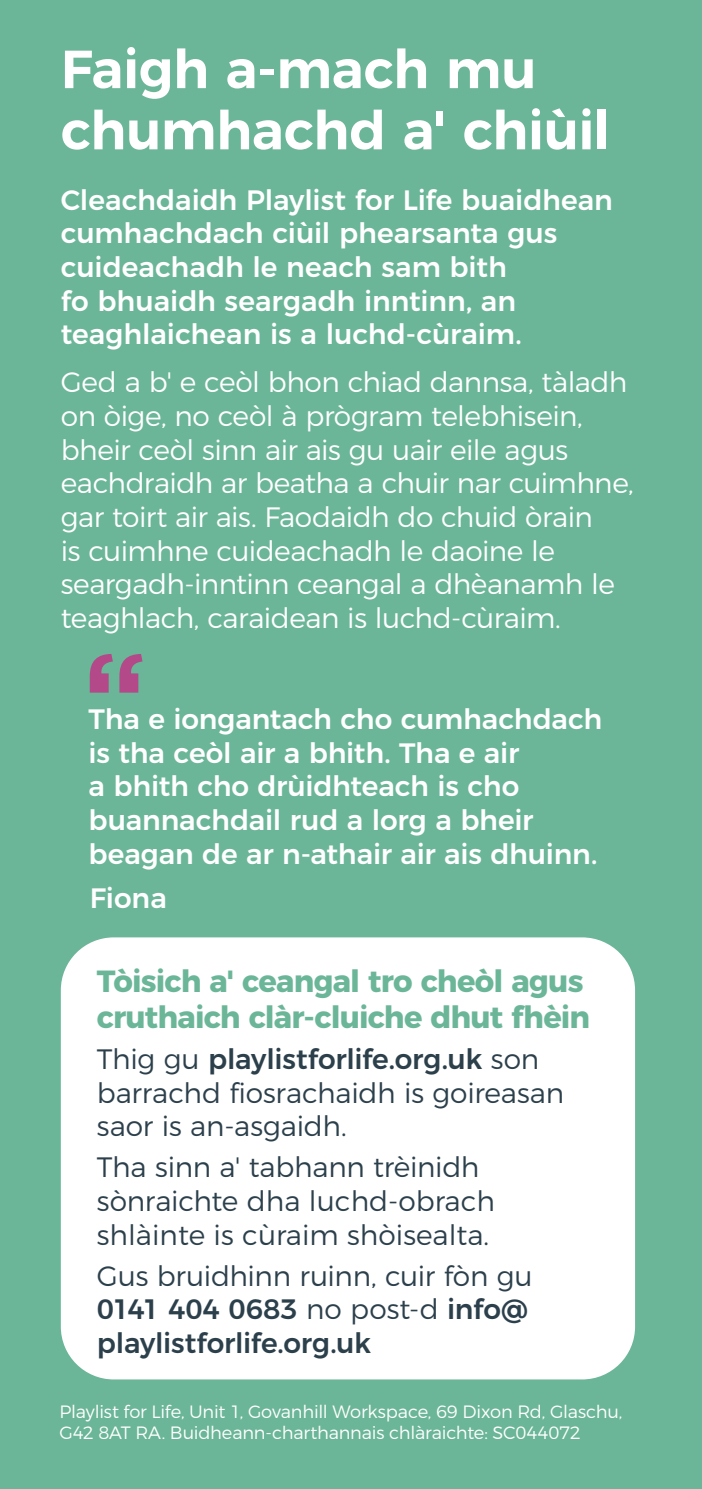
<style>
.page{position:relative;width:702px;height:1489px;background:#fff}
.page>*{position:absolute;margin:0;border:0;box-sizing:border-box;transform-origin:0 0}
.t1{font:600 53.5px/61.2px "Montserrat";letter-spacing:-.005em;color:#fff}
.t2{font:700 30.5px/36.8px "Montserrat";letter-spacing:-.025em;color:#6bb698}
.t3{font:500 28px/33.8px "Montserrat";letter-spacing:-.005em;color:#fff}
.t4{font:300 28px/33.8px "Montserrat";letter-spacing:-.02em;color:#fff}
.t5{font:300 28px/33.8px "Montserrat";letter-spacing:-.005em;color:#2c404c}
.t6{font:500 28px/33.8px "Montserrat";letter-spacing:-.005em;color:#2c404c}
.t7{font:300 17.75px/21.5px "Montserrat";letter-spacing:-.015em;color:#fff}
.s1{font-weight:500}
.s2{font-weight:300}
</style>
<div class="page">
<div style="left:0;top:0;width:702px;height:1488px;background:#6bb698"></div>
<div style="left:61px;top:937px;width:574px;height:442px;background:#fff;border-radius:53px"></div>
<svg style="left:90px;top:654px;width:52px;height:38px"></svg>
<h1 class="t1" style="left:61px;top:34px;width:551px">Faigh a-mach mu chumhachd a' chiùil</h1>
<p class="t3" style="left:61px;top:181px;width:553px">Cleachdaidh Playlist for Life buaidhean cumhachdach ciùil phearsanta gus cuideachadh le neach sam bith<br>fo bhuaidh seargadh inntinn, an teaghlaichean is a luchd-cùraim.</p>
<p class="t4" style="left:61px;top:363px;width:574px">Ged a b' e ceòl bhon chiad dannsa, tàladh on òige, no ceòl à prògram telebhisein, bheir ceòl sinn air ais gu uair eile agus eachdraidh ar beatha a chuir nar cuimhne, gar toirt air ais. Faodaidh do chuid òrain<br>is cuimhne cuideachadh le daoine le seargadh-inntinn ceangal a dhèanamh le teaghlach, caraidean is luchd-cùraim.</p>
<p class="t3" style="left:88px;top:700px;width:515px">Tha e iongantach cho cumhachdach is tha ceòl air a bhith. Tha e air<br>a bhith cho drùidhteach is cho buannachdail rud a lorg a bheir beagan de ar n-athair air ais dhuinn.</p>
<p class="t3" style="left:90px;top:878px;width:79px">Fiona</p>
<p class="t2" style="left:97px;top:959px;width:494px">Tòisich a' ceangal tro cheòl agus cruthaich clàr-cluiche dhut fhèin</p>
<p class="t5" style="left:97px;top:1039px;width:468px">Thig gu <span class="s1">playlistforlife.org.uk</span> son barrachd fiosrachaidh is goireasan saor is an-asgaidh.</p>
<p class="t5" style="left:97px;top:1147px;width:399px">Tha sinn a' tabhann trèinidh sònraichte dha luchd-obrach shlàinte is cùraim shòisealta.</p>
<p class="t6" style="left:97px;top:1256px;width:437px"><span class="s2">Gus bruidhinn ruinn, cuir fòn gu<br></span>0141 404 0683 <span class="s2">no post-d</span> info@ playlistforlife.org.uk</p>
<p class="t7" style="left:60px;top:1398px;width:564px">Playlist for Life, Unit 1, Govanhill Workspace, 69 Dixon Rd, Glaschu,<br>G42 8AT RA. Buidheann-charthannais chlàraichte: SC044072</p>
</div>
